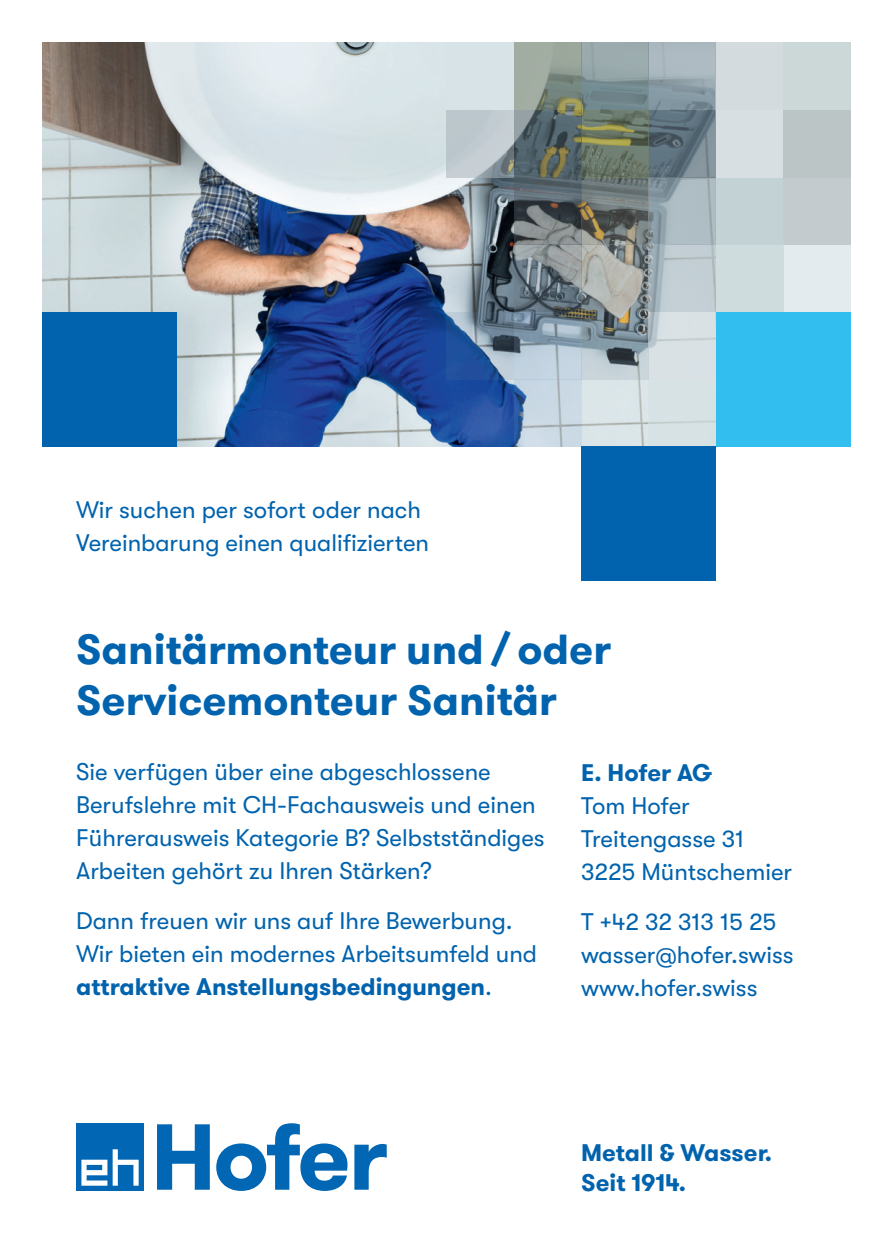
<style>
.page{position:relative;width:893px;height:1259px;background:#fff}
.page>*{position:absolute;margin:0;border:0;box-sizing:border-box;transform-origin:0 0}
.t1{font:700 42px/51px "GT Walsheim Pro";color:#0163ae}
.t2{font:24px/33px "GT Walsheim Pro";color:#0163ae}
.t3{font:700 24px/30px "GT Walsheim Pro";color:#0163ae}
.s1{font-weight:700}
</style>
<div class="page">
<img style="left:43px;top:43px;width:471px;height:403px">
<div style="left:43px;top:312px;width:134px;height:134px;background:#0163ae"></div>
<div style="left:716px;top:312px;width:134px;height:134px;background:#32beee"></div>
<div style="left:648px;top:379px;width:68px;height:67px;background:#d4e1e2"></div>
<div style="left:581px;top:379px;width:67px;height:67px;background:#dbe7e9"></div>
<svg style="left:514px;top:379px;width:67px;height:67px;background:#b6c8d8"></svg>
<div style="left:648px;top:312px;width:68px;height:67px;background:#d7dfe3"></div>
<svg style="left:581px;top:312px;width:67px;height:67px;background:#89979c"></svg>
<svg style="left:514px;top:312px;width:67px;height:67px;background:#9dafbc"></svg>
<svg style="left:446px;top:312px;width:68px;height:67px;background:#54749d"></svg>
<div style="left:783px;top:244px;width:67px;height:68px;background:#e3ebee"></div>
<div style="left:783px;top:177px;width:67px;height:67px;background:#c3cbce"></div>
<div style="left:783px;top:110px;width:67px;height:67px;background:#bbc5c5"></div>
<div style="left:783px;top:43px;width:67px;height:67px;background:#ccd7d8"></div>
<div style="left:716px;top:244px;width:67px;height:68px;background:#cfdcde"></div>
<div style="left:716px;top:177px;width:67px;height:67px;background:#c3d2d4"></div>
<div style="left:716px;top:110px;width:67px;height:67px;background:#d7dfe2"></div>
<div style="left:716px;top:43px;width:67px;height:67px;background:#d3dbde"></div>
<svg style="left:648px;top:244px;width:68px;height:68px;background:#b8c5cb"></svg>
<svg style="left:581px;top:244px;width:67px;height:68px;background:#9fa29e"></svg>
<svg style="left:514px;top:244px;width:67px;height:68px;background:#727e85"></svg>
<svg style="left:648px;top:177px;width:68px;height:67px;background:#9faeb5"></svg>
<svg style="left:581px;top:177px;width:67px;height:67px;background:#6d726c"></svg>
<svg style="left:514px;top:177px;width:67px;height:67px;background:#5e676b"></svg>
<svg style="left:648px;top:110px;width:68px;height:67px;background:#62757f"></svg>
<svg style="left:581px;top:110px;width:67px;height:67px;background:#6e7a63"></svg>
<svg style="left:514px;top:110px;width:67px;height:67px;background:#5a6768"></svg>
<svg style="left:446px;top:110px;width:68px;height:67px;background:#b8c2c7"></svg>
<svg style="left:648px;top:43px;width:68px;height:67px;background:#99a9b1"></svg>
<svg style="left:581px;top:43px;width:67px;height:67px;background:#86999d"></svg>
<svg style="left:514px;top:43px;width:67px;height:67px;background:#939e91"></svg>
<div style="left:446px;top:43px;width:68px;height:67px;background:#d7e3e6"></div>
<div style="left:76px;top:1123px;width:68px;height:68px;background:#0166b3"></div>
<svg style="left:81px;top:1159px;width:26px;height:26px"></svg>
<svg style="left:113px;top:1149px;width:26px;height:36px"></svg>
<svg style="left:157px;top:1124px;width:53px;height:65px"></svg>
<svg style="left:216px;top:1123px;width:131px;height:68px"></svg>
<svg style="left:354px;top:1144px;width:33px;height:45px"></svg>
<div style="left:581px;top:446px;width:135px;height:135px;background:#0163ae"></div>
<p class="t2" style="left:76px;top:494px;width:354px">Wir suchen per sofort oder nach<br>Vereinbarung einen qualifizierten</p>
<h1 class="t1" style="left:76px;top:624px;width:536px">Sanitärmonteur und / oder<br>Servicemonteur Sanitär</h1>
<p class="t2" style="left:76px;top:755px;width:470px">Sie verfügen über eine abgeschlossene Berufslehre mit CH-Fachausweis und einen Führerausweis Kategorie B? Selbstständiges Arbeiten gehört zu Ihren Stärken?</p>
<p class="t2" style="left:76px;top:904px;width:462px">Dann freuen wir uns auf Ihre Bewerbung.<br>Wir bieten ein modernes Arbeitsumfeld und <span class="s1">attraktive Anstellungsbedingungen</span>.</p>
<p class="t3" style="left:581px;top:758px;width:132px">E. Hofer AG</p>
<p class="t2" style="left:581px;top:789px;width:213px">Tom Hofer<br>Treitengasse 31<br>3225 Müntschemier</p>
<p class="t2" style="left:581px;top:905px;width:214px">T +42 32 313 15 25 wasser@hofer.swiss www.hofer.swiss</p>
<p class="t3" style="left:581px;top:1137px;width:192px">Metall &amp; Wasser.<br>Seit 1914.</p>
</div>
